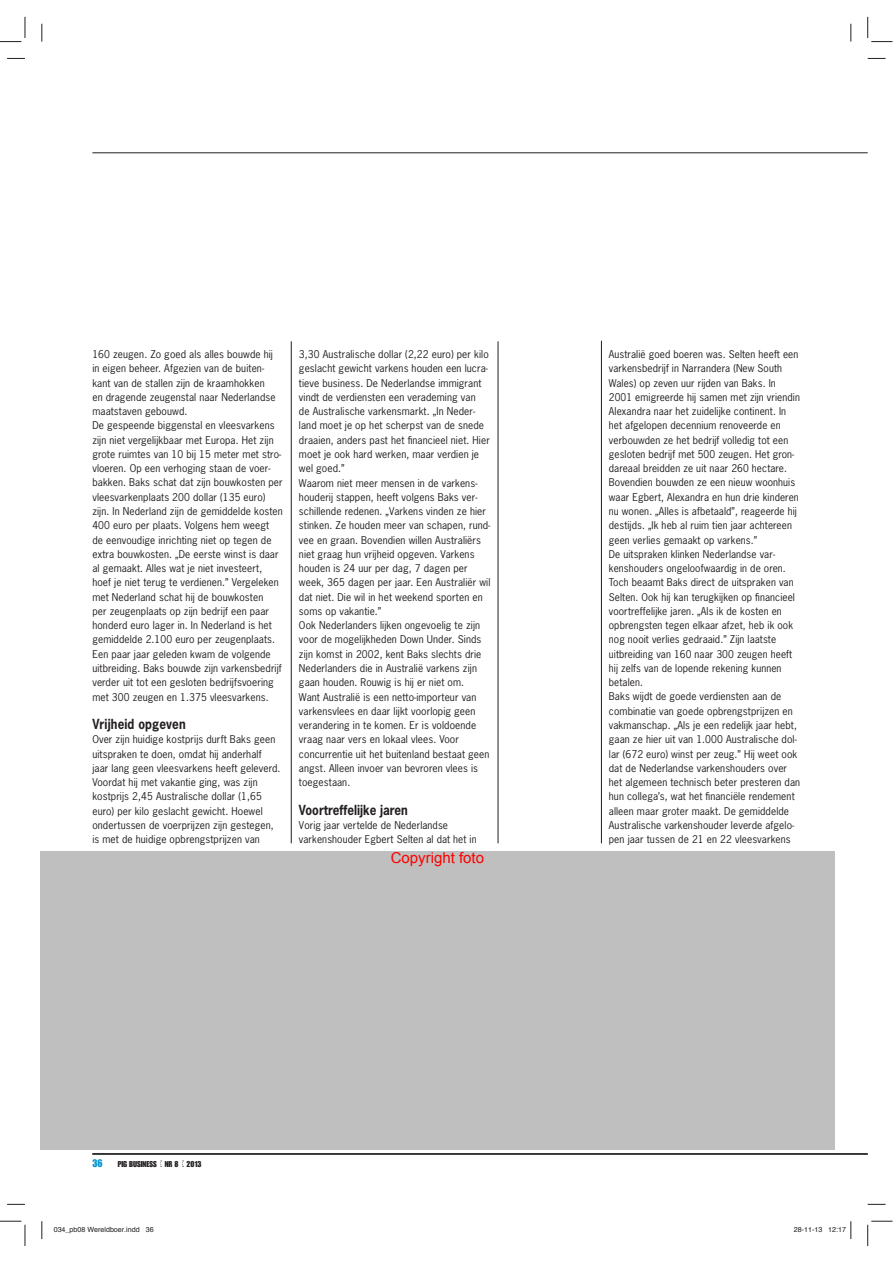
<style>
.page{position:relative;width:893px;height:1263px;background:#fff}
.page>*{position:absolute;margin:0;border:0;box-sizing:border-box;transform-origin:0 0}
.t1{font:15px "Arial";color:#f00}
.t2{font:700 13.05px "News Gothic Std";color:#231f20;scale:.9 1}
.t3{font:10.65px "Impact LT Std";color:#0092cf}
.t4{font:10.05px/14.2px "News Gothic Std";letter-spacing:.01em;color:#231f20}
.t5{font:8.25px "Impact LT Std";color:#231f20}
.t6{font:7.2px "Helvetica";color:#231f20}
</style>
<div class="page">
<hr style="left:92px;top:1154px;width:776px;height:1px;background:#231f20">
<hr style="left:92px;top:153px;width:776px;height:1px;background:#231f20">
<hr style="left:291px;top:341px;width:1px;height:502px;background:#231f20">
<hr style="left:498px;top:341px;width:1px;height:502px;background:#231f20">
<hr style="left:601px;top:341px;width:1px;height:502px;background:#231f20">
<svg style="left:7px;top:58px;width:18px;height:1px"></svg>
<svg style="left:868px;top:58px;width:17px;height:1px"></svg>
<svg style="left:7px;top:1204px;width:18px;height:1px"></svg>
<svg style="left:868px;top:1204px;width:17px;height:1px"></svg>
<svg style="left:41px;top:24px;width:2px;height:18px"></svg>
<svg style="left:41px;top:1221px;width:2px;height:18px"></svg>
<svg style="left:850px;top:24px;width:1px;height:18px"></svg>
<svg style="left:0;top:17px;width:26px;height:25px"></svg>
<svg style="left:0;top:1221px;width:26px;height:25px"></svg>
<svg style="left:867px;top:17px;width:26px;height:25px"></svg>
<svg style="left:867px;top:1221px;width:26px;height:25px"></svg>
<svg style="left:850px;top:1221px;width:1px;height:18px"></svg>
<div style="left:40px;top:851px;width:795px;height:299px;background:#bfbfbf"></div>
<p class="t4" style="left:92px;top:348px;width:192px">160 zeugen. Zo goed als alles bouwde hij<br>in eigen beheer. Afgezien van de buiten&shy;kant van de stallen zijn de kraamhokken<br>en dragende zeugenstal naar Nederlandse maatstaven gebouwd.<br>De gespeende biggenstal en vleesvarkens zijn niet vergelijkbaar met Europa. Het zijn grote ruimtes van 10 bij 15 meter met stro&shy;vloeren. Op een verhoging staan de voer&shy;bakken. Baks schat dat zijn bouwkosten per vleesvarkenplaats 200 dollar (135 euro) zijn. In Nederland zijn de gemiddelde kosten 400 euro per plaats. Volgens hem weegt<br>de eenvoudige inrichting niet op tegen de extra bouwkosten. „De eerste winst is daar al gemaakt. Alles wat je niet investeert, hoef je niet terug te verdienen.” Vergeleken met Nederland schat hij de bouwkosten<br>per zeugenplaats op zijn bedrijf een paar honderd euro lager in. In Nederland is het gemiddelde 2.100 euro per zeugenplaats.<br>Een paar jaar geleden kwam de volgende uitbreiding. Baks bouwde zijn varkensbedrijf verder uit tot een gesloten bedrijfsvoering met 300 zeugen en 1.375 vleesvarkens.</p>
<p class="t2" style="left:92px;top:719px;width:105px">Vrijheid opgeven</p>
<p class="t4" style="left:92px;top:733px;width:190px">Over zijn huidige kostprijs durft Baks geen uitspraken te doen, omdat hij anderhalf<br>jaar lang geen vleesvarkens heeft geleverd.<br>Voordat hij met vakantie ging, was zijn kostprijs 2,45 Australische dollar (1,65 euro) per kilo geslacht gewicht. Hoewel ondertussen de voerprijzen zijn gestegen, is met de huidige opbrengstprijzen van</p>
<p class="t4" style="left:299px;top:348px;width:193px">3,30 Australische dollar (2,22 euro) per kilo geslacht gewicht varkens houden een lucra&shy;tieve business. De Nederlandse immigrant vindt de verdiensten een verademing van<br>de Australische varkensmarkt. „In Neder&shy;land moet je op het scherpst van de snede draaien, anders past het financieel niet. Hier moet je ook hard werken, maar verdien je wel goed.”<br>Waarom niet meer mensen in de varkens&shy;houderij stappen, heeft volgens Baks ver&shy;schillende redenen. „Varkens vinden ze hier stinken. Ze houden meer van schapen, rund&shy;vee en graan. Bovendien willen Australiërs niet graag hun vrijheid opgeven. Varkens houden is 24 uur per dag, 7 dagen per week, 365 dagen per jaar. Een Australiër wil dat niet. Die wil in het weekend sporten en soms op vakantie.”<br>Ook Nederlanders lijken ongevoelig te zijn voor de mogelijkheden Down Under. Sinds zijn komst in 2002, kent Baks slechts drie Nederlanders die in Australië varkens zijn gaan houden. Rouwig is hij er niet om.<br>Want Australië is een netto-importeur van varkensvlees en daar lijkt voorlopig geen verandering in te komen. Er is voldoende vraag naar vers en lokaal vlees. Voor concurrentie uit het buitenland bestaat geen angst. Alleen invoer van bevroren vlees is toegestaan.</p>
<p class="t2" style="left:299px;top:805px;width:123px">Voortreffelijke jaren</p>
<p class="t4" style="left:299px;top:819px;width:179px">Vorig jaar vertelde de Nederlandse varkenshouder Egbert Selten al dat het in</p>
<h1 class="t1" style="left:391px;top:848px;width:95px">Copyright foto</h1>
<p class="t3" style="left:92px;top:1157px;width:12px">36</p>
<p class="t5" style="left:118px;top:1159px;width:41px">PIG BUSINESS</p>
<p class="t5" style="left:186px;top:1159px;width:17px">2013</p>
<p class="t5" style="left:165px;top:1159px;width:15px">NR 8</p>
<p class="t4" style="left:609px;top:348px;width:193px">Australië goed boeren was. Selten heeft een varkensbedrijf in Narrandera (New South Wales) op zeven uur rijden van Baks. In 2001 emigreerde hij samen met zijn vriendin Alexandra naar het zuidelijke continent. In het afgelopen decennium renoveerde en verbouwden ze het bedrijf volledig tot een gesloten bedrijf met 500 zeugen. Het gron&shy;dareaal breidden ze uit naar 260 hectare.<br>Bovendien bouwden ze een nieuw woonhuis waar Egbert, Alexandra en hun drie kinderen nu wonen. „Alles is afbetaald”, reageerde hij destijds. „Ik heb al ruim tien jaar achtereen geen verlies gemaakt op varkens.”<br>De uitspraken klinken Nederlandse var&shy;kenshouders ongeloofwaardig in de oren.<br>Toch beaamt Baks direct de uitspraken van Selten. Ook hij kan terugkijken op financieel voortreffelijke jaren. „Als ik de kosten en opbrengsten tegen elkaar afzet, heb ik ook nog nooit verlies gedraaid.” Zijn laatste uitbreiding van 160 naar 300 zeugen heeft hij zelfs van de lopende rekening kunnen betalen.<br>Baks wijdt de goede verdiensten aan de combinatie van goede opbrengstprijzen en vakmanschap. „Als je een redelijk jaar hebt, gaan ze hier uit van 1.000 Australische dol&shy;lar (672 euro) winst per zeug.” Hij weet ook dat de Nederlandse varkenshouders over het algemeen technisch beter presteren dan hun collega’s, wat het financiële rendement alleen maar groter maakt. De gemiddelde Australische varkenshouder leverde afgelo&shy;pen jaar tussen de 21 en 22 vleesvarkens</p>
<p class="t6" style="left:54px;top:1226px;width:101px">034_pb08 Wereldboer.indd 36</p>
<p class="t6" style="left:794px;top:1226px;width:54px">28-11-13 12:17</p>
</div>
